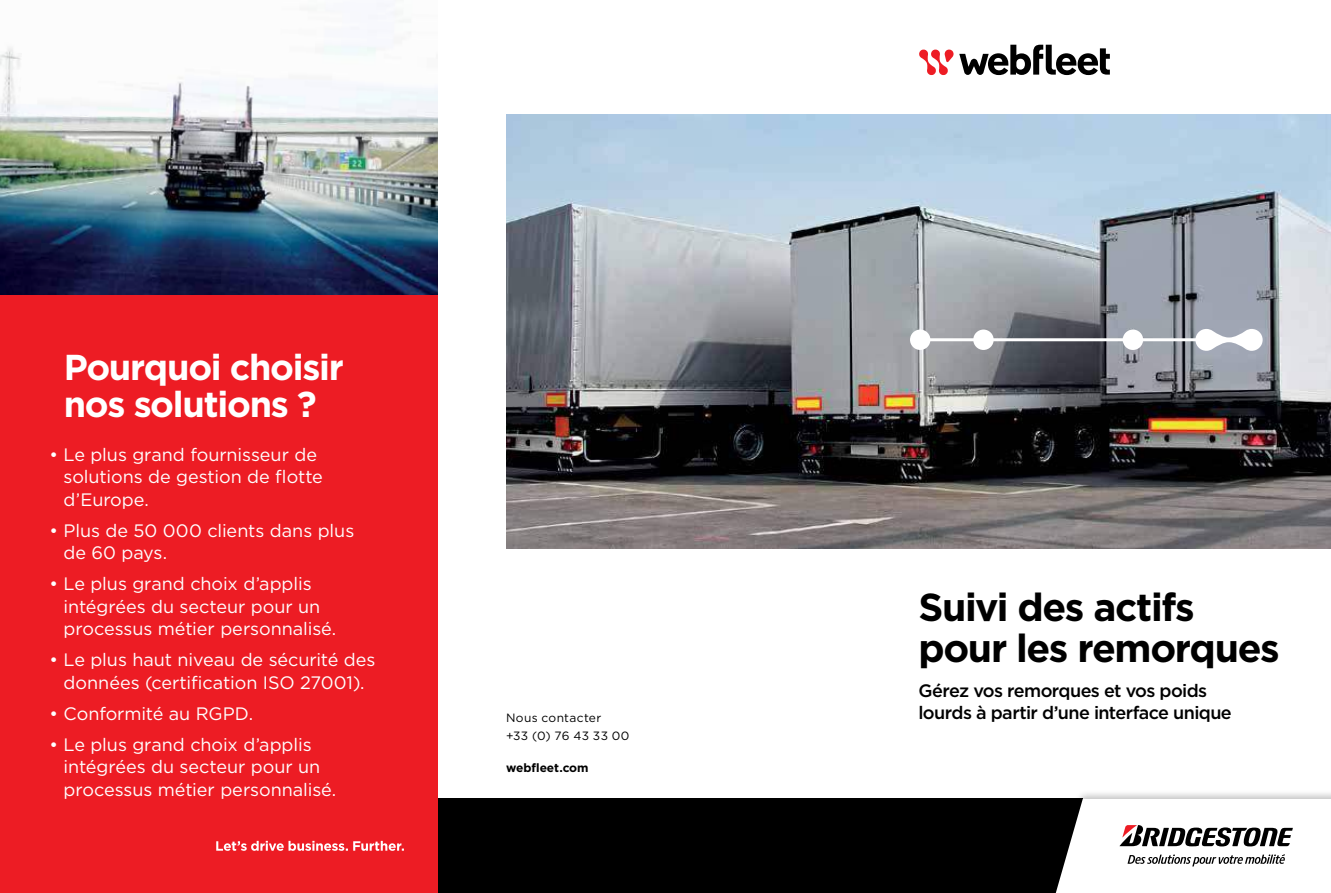
<style>
.page{position:relative;width:1331px;height:893px;background:#fff}
.page>*{position:absolute;margin:0;border:0;box-sizing:border-box;transform-origin:0 0}
.t1{font:700 39px/40.5px "Gotham";letter-spacing:-.035em;color:#000}
.t2{font:700 36px/37.5px "Gotham";letter-spacing:-.035em;color:#fff}
.t3{font:18px/22.5px "Gotham";letter-spacing:-.005em;color:#fff}
.t4{font:500 18px/21.6px "Gotham";letter-spacing:-.035em;color:#000}
.t5{font:12px/18px "Gotham";letter-spacing:.03em;color:#000}
.t6{font:700 12px "Gotham";letter-spacing:-.005em;color:#000}
</style>
<div class="page">
<div style="left:429px;top:799px;width:654px;height:94px;background:#000"></div>
<div style="left:0;top:0;width:438px;height:893px;background:#ed1c24"></div>
<img style="left:0;top:0;width:438px;height:295px">
<img style="left:506px;top:114px;width:825px;height:435px">
<div style="left:1043px;top:789px;width:288px;height:104px;background:#000;opacity:.25"></div>
<svg style="left:919px;top:45px;width:191px;height:31px"></svg>
<svg style="left:1195px;top:329px;width:68px;height:22px"></svg>
<hr style="left:926px;top:338px;width:304px;height:3px;background:#fff">
<div style="left:910px;top:330px;width:20px;height:20px;background:#fff;border-radius:50%"></div>
<div style="left:973px;top:330px;width:21px;height:20px;background:#fff;border-radius:50%"></div>
<div style="left:1123px;top:330px;width:20px;height:20px;background:#fff;border-radius:50%"></div>
<svg style="left:216px;top:841px;width:188px;height:10px"></svg>
<svg style="left:1056px;top:799px;width:275px;height:94px"></svg>
<h2 class="t2" style="left:64px;top:348px;width:281px">Pourquoi choisir nos solutions ?</h2>
<p class="t3" style="left:64px;top:444px;width:261px;text-indent:-14px">• Le plus grand fournisseur de solutions de gestion de flotte d’Europe.</p>
<p class="t3" style="left:64px;top:520px;width:292px;text-indent:-14px">• Plus de 50 000 clients dans plus de 60 pays.</p>
<p class="t3" style="left:64px;top:574px;width:274px;text-indent:-14px">• Le plus grand choix d’applis intégrées du secteur pour un processus métier personnalisé.</p>
<p class="t3" style="left:50px;top:650px;width:327px;text-align:center">• Le plus haut niveau de sécurité des données (certification ISO 27001).</p>
<p class="t3" style="left:50px;top:703px;width:205px">• Conformité au RGPD.</p>
<p class="t3" style="left:64px;top:734px;width:274px;text-indent:-14px">• Le plus grand choix d’applis intégrées du secteur pour un processus métier personnalisé.</p>
<p class="t5" style="left:506px;top:709px;width:125px">Nous contacter<br>+33 (0) 76 43 33 00</p>
<p class="t6" style="left:506px;top:761px;width:84px">webfleet.com</p>
<h1 class="t1" style="left:918px;top:587px;width:363px">Suivi des actifs pour les remorques</h1>
<p class="t4" style="left:918px;top:681px;width:315px">Gérez vos remorques et vos poids lourds à partir d’une interface unique</p>
</div>
